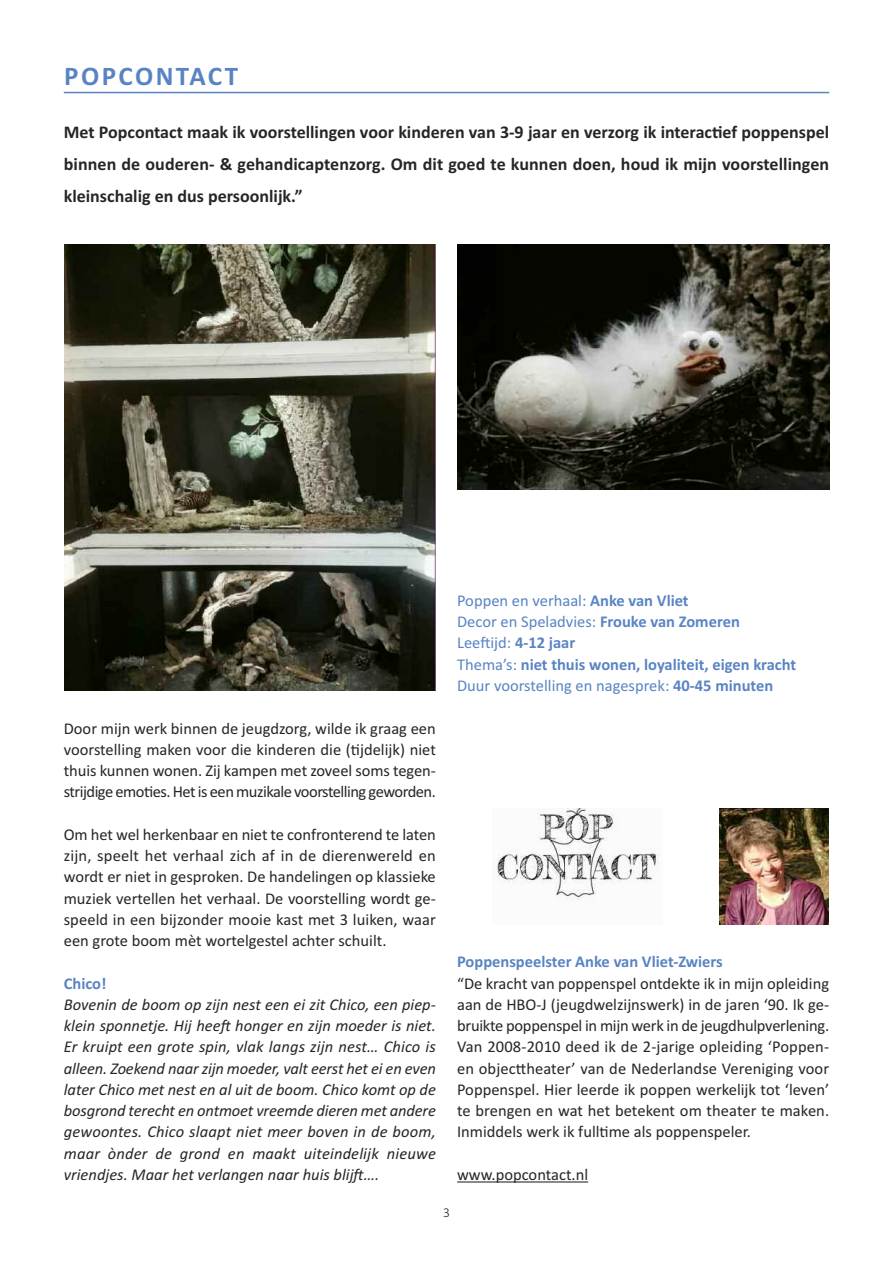
<style>
.page{position:relative;width:893px;height:1263px;background:#fff}
.page>*{position:absolute;margin:0;border:0;box-sizing:border-box;transform-origin:0 0}
.t1{font:700 27px "Calibri";letter-spacing:.09em;color:#5984c3}
.t2{font:700 18px/32px "Calibri";color:#272627;text-align:justify}
.t3{font:16.5px/21.3px "Calibri";color:#272627;text-align:justify}
.t4{font:italic 16.5px/21.3px "Calibri";color:#272627;text-align:justify}
.t5{font:700 16.5px/21.3px "Calibri";color:#5984c3}
.t6{font:300 13.5px "Calibri";color:#272627}
.s1{font-weight:400}
</style>
<div class="page">
<hr style="left:457px;top:1181px;width:131px;height:1px;background:#272627">
<img style="left:64px;top:244px;width:371px;height:447px">
<img style="left:719px;top:808px;width:110px;height:117px">
<img style="left:457px;top:244px;width:372px;height:245px">
<img style="left:497px;top:809px;width:162px;height:92px">
<hr style="left:64px;top:92px;width:765px;height:1px;background:#5984c3">
<h1 class="t1" style="left:64px;top:60px;width:175px">POPcONtact</h1>
<p class="t2" style="left:64px;top:116px;width:767px">Met Popcontact maak ik voorstellingen voor kinderen van 3-9 jaar en verzorg ik interactief poppenspel binnen de ouderen- &amp; gehandicaptenzorg. Om dit goed te kunnen doen, houd ik mijn voorstellingen kleinschalig en dus persoonlijk.”</p>
<p class="t5" style="left:457px;top:590px;width:341px"><span class="s1">Poppen en verhaal:</span> anke van Vliet<br><span class="s1">Decor en Speladvies:</span> Frouke van zomeren <span class="s1">Leeftijd:</span> 4-12 jaar<br><span class="s1">Thema’s:</span> niet thuis wonen, loyaliteit, eigen kracht <span class="s1">Duur voorstelling en nagesprek:</span> 40-45 minuten</p>
<p class="t3" style="left:64px;top:717px;width:374px">Door mijn werk binnen de jeugdzorg, wilde ik graag een voorstelling maken voor die kinderen die (tijdelijk) niet thuis kunnen wonen. Zij kampen met zoveel soms tegen&shy;strijdige emoties. Het is een muzikale voorstelling geworden.</p>
<p class="t3" style="left:64px;top:823px;width:374px">Om het wel herkenbaar en niet te confronterend te laten zijn, speelt het verhaal zich af in de dierenwereld en wordt er niet in gesproken. De handelingen op klassieke muziek vertellen het verhaal. De voorstelling wordt ge&shy;speeld in een bijzonder mooie kast met 3 luiken, waar een grote boom mèt wortelgestel achter schuilt.</p>
<p class="t5" style="left:64px;top:972px;width:44px">chico!</p>
<p class="t4" style="left:64px;top:993px;width:374px">Bovenin de boom op zijn nest een ei zit Chico, een piep&shy;klein sponnetje. Hij heeft honger en zijn moeder is niet.<br>Er kruipt een grote spin, vlak langs zijn nest… Chico is alleen. Zoekend naar zijn moeder, valt eerst het ei en even later Chico met nest en al uit de boom. Chico komt op de bosgrond terecht en ontmoet vreemde dieren met andere gewoontes. Chico slaapt niet meer boven in de boom, maar ònder de grond en maakt uiteindelijk nieuwe vriendjes. Maar het verlangen naar huis blijft….</p>
<p class="t5" style="left:457px;top:951px;width:267px">Poppenspeelster anke van Vliet-zwiers</p>
<p class="t3" style="left:457px;top:972px;width:374px">“De kracht van poppenspel ontdekte ik in mijn opleiding aan de HBO-J (jeugdwelzijnswerk) in de jaren ‘90. Ik ge&shy;bruikte poppenspel in mijn werk in de jeugdhulpverlening.<br>Van 2008-2010 deed ik de 2-jarige opleiding ‘Poppen&shy;en objecttheater’ van de Nederlandse Vereniging voor Poppenspel. Hier leerde ik poppen werkelijk tot ‘leven’ te brengen en wat het betekent om theater te maken.<br>Inmiddels werk ik fulltime als poppenspeler.</p>
<p class="t3" style="left:457px;top:1163px;width:133px">www.popcontact.nl</p>
<p class="t6" style="left:443px;top:1204px;width:8px">3</p>
</div>
